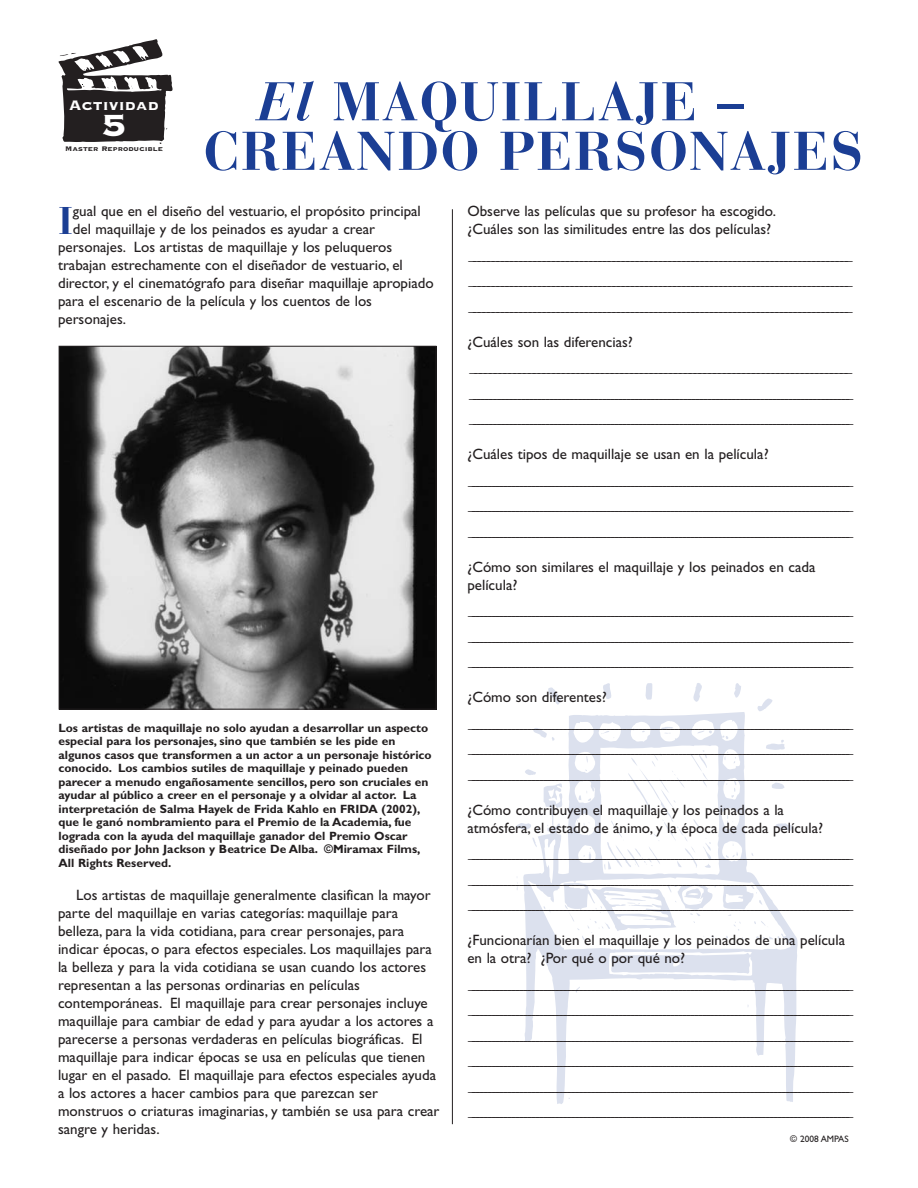
<style>
.page{position:relative;width:918px;height:1188px;background:#fff}
.page>*{position:absolute;margin:0;border:0;box-sizing:border-box;transform-origin:0 0}
.t1{font:700 54px/49.5px "Bauer Bodoni LT";letter-spacing:.03em;color:#1b3e94}
.t2{font:40.05px "Copperplate Thirty Three BC";color:#fff}
.t3{font:700 38.4px "Bauer Bodoni LT";color:#1b3e94}
.t4{font:18px "Copperplate Thirty Three BC";color:#fff}
.t5{font:15px/25.5px "Gill Sans";color:#231f20}
.t6{font:700 12px/13.5px "Gill Sans";color:#231f20}
.t7{font:9.3px "Gill Sans";color:#231f20}
.t8{font:8.7px "Copperplate Thirty Three BC";color:#231f20}
.s1{font-style:italic}
</style>
<div class="page">
<svg style="left:603px;top:683px;width:8px;height:16px"></svg>
<svg style="left:645px;top:683px;width:7px;height:17px"></svg>
<svg style="left:693px;top:683px;width:9px;height:19px"></svg>
<svg style="left:734px;top:683px;width:7px;height:15px"></svg>
<svg style="left:548px;top:687px;width:13px;height:18px"></svg>
<svg style="left:757px;top:699px;width:16px;height:12px"></svg>
<svg style="left:524px;top:712px;width:274px;height:392px"></svg>
<svg style="left:517px;top:719px;width:276px;height:257px"></svg>
<svg style="left:574px;top:987px;width:6px;height:5px"></svg>
<svg style="left:58px;top:39px;width:115px;height:105px"></svg>
<hr style="left:452px;top:209px;width:1px;height:915px;background:#231f20">
<img style="left:61px;top:348px;width:373px;height:360px">
<div style="left:59px;top:346px;width:377px;height:364px;border:1px solid #231f20"></div>
<p class="t4" style="left:69px;top:93px;width:91px">Actividad</p>
<h2 class="t2" style="left:102px;top:98px;width:26px">5</h2>
<p class="t8" style="left:65px;top:143px;width:99px">Master Reproducible</p>
<h1 class="t1" style="left:203px;top:82px;width:661px;text-indent:54px"><span class="s1">El</span> MAQUILLAJE –<br>CREANDO PERSONAJES</h1>
<h3 class="t3" style="left:58px;top:205px;width:16px">I</h3>
<p class="t5" style="left:73px;top:200px;width:350px">gual que en el diseño del vestuario, el propósito principal</p>
<p class="t5" style="left:73px;top:218px;width:304px">del maquillaje y de los peinados es ayudar a crear</p>
<p class="t5" style="left:58px;top:236px;width:336px">personajes. Los artistas de maquillaje y los peluqueros</p>
<p class="t5" style="left:58px;top:254px;width:346px">trabajan estrechamente con el diseñador de vestuario, el</p>
<p class="t5" style="left:58px;top:272px;width:377px">director, y el cinematógrafo para diseñar maquillaje apropiado</p>
<p class="t5" style="left:58px;top:290px;width:316px">para el escenario de la película y los cuentos de los</p>
<p class="t5" style="left:58px;top:308px;width:70px">personajes.</p>
<p class="t6" style="left:58px;top:722px;width:375px">Los artistas de maquillaje no solo ayudan a desarrollar un aspecto especial para los personajes, sino que también se les pide en algunos casos que transformen a un actor a un personaje histórico conocido. Los cambios sutiles de maquillaje y peinado pueden parecer a menudo engañosamente sencillos, pero son cruciales en ayudar al público a creer en el personaje y a olvidar al actor. La interpretación de Salma Hayek de Frida Kahlo en FRIDA (2002), que le ganó nombramiento para el Premio de la Academia, fue lograda con la ayuda del maquillaje ganador del Premio Oscar diseñado por John Jackson y Beatrice De Alba. ©Miramax Films, All Rights Reserved.</p>
<p class="t5" style="left:58px;top:888px;width:383px;line-height:18px;text-indent:18px">Los artistas de maquillaje generalmente clasifican la mayor parte del maquillaje en varias categorías: maquillaje para belleza, para la vida cotidiana, para crear personajes, para indicar épocas, o para efectos especiales. Los maquillajes para la belleza y para la vida cotidiana se usan cuando los actores representan a las personas ordinarias en películas contemporáneas. El maquillaje para crear personajes incluye maquillaje para cambiar de edad y para ayudar a los actores a parecerse a personas verdaderas en películas biográficas. El maquillaje para indicar épocas se usa en películas que tienen lugar en el pasado. El maquillaje para efectos especiales ayuda a los actores a hacer cambios para que parezcan ser monstruos o criaturas imaginarias, y también se usa para crear sangre y heridas.</p>
<p class="t5" style="left:467px;top:204px;width:310px;line-height:18px">Observe las películas que su profesor ha escogido. ¿Cuáles son las similitudes entre las dos películas?</p>
<p class="t5" style="left:468px;top:244px;width:386px;text-align:justify">__________________________________________________________________________________ __________________________________________________________________________________ __________________________________________________________________________________</p>
<p class="t5" style="left:467px;top:331px;width:387px">¿Cuáles son las diferencias? ______________________________________________________________________________ ______________________________________________________________________________________________ ______________________________________________________________________________________________</p>
<p class="t5" style="left:467px;top:443px;width:387px">¿Cuáles tipos de maquillaje se usan en la película? ________________________________________________________________________________________________ ________________________________________________________________________________________________ ________________________________________________________________________________________________</p>
<p class="t5" style="left:467px;top:559px;width:350px;line-height:18px">¿Cómo son similares el maquillaje y los peinados en cada película?</p>
<p class="t5" style="left:468px;top:599px;width:387px;text-align:justify">________________________________________________________________________________________________ ________________________________________________________________________________________________ ________________________________________________________________________________________________</p>
<p class="t5" style="left:467px;top:686px;width:387px">¿Cómo son diferentes? ________________________________________________________________________________________________ ________________________________________________________________________________________________ ________________________________________________________________________________________________</p>
<p class="t5" style="left:467px;top:802px;width:357px;line-height:18px">¿Cómo contribuyen el maquillaje y los peinados a la atmósfera, el estado de ánimo, y la época de cada película?</p>
<p class="t5" style="left:468px;top:842px;width:387px;text-align:justify">________________________________________________________________________________________________ ________________________________________________________________________________________________ ________________________________________________________________________________________________</p>
<p class="t5" style="left:467px;top:933px;width:379px;line-height:18px">¿Funcionarían bien el maquillaje y los peinados de una película en la otra? ¿Por qué o por qué no?</p>
<p class="t5" style="left:468px;top:973px;width:387px;text-align:justify">________________________________________________________________________________________________ ________________________________________________________________________________________________ ________________________________________________________________________________________________ ________________________________________________________________________________________________ ________________________________________________________________________________________________ ________________________________________________________________________________________________</p>
<p class="t7" style="left:790px;top:1135px;width:60px">© 2008 AMPAS</p>
</div>
